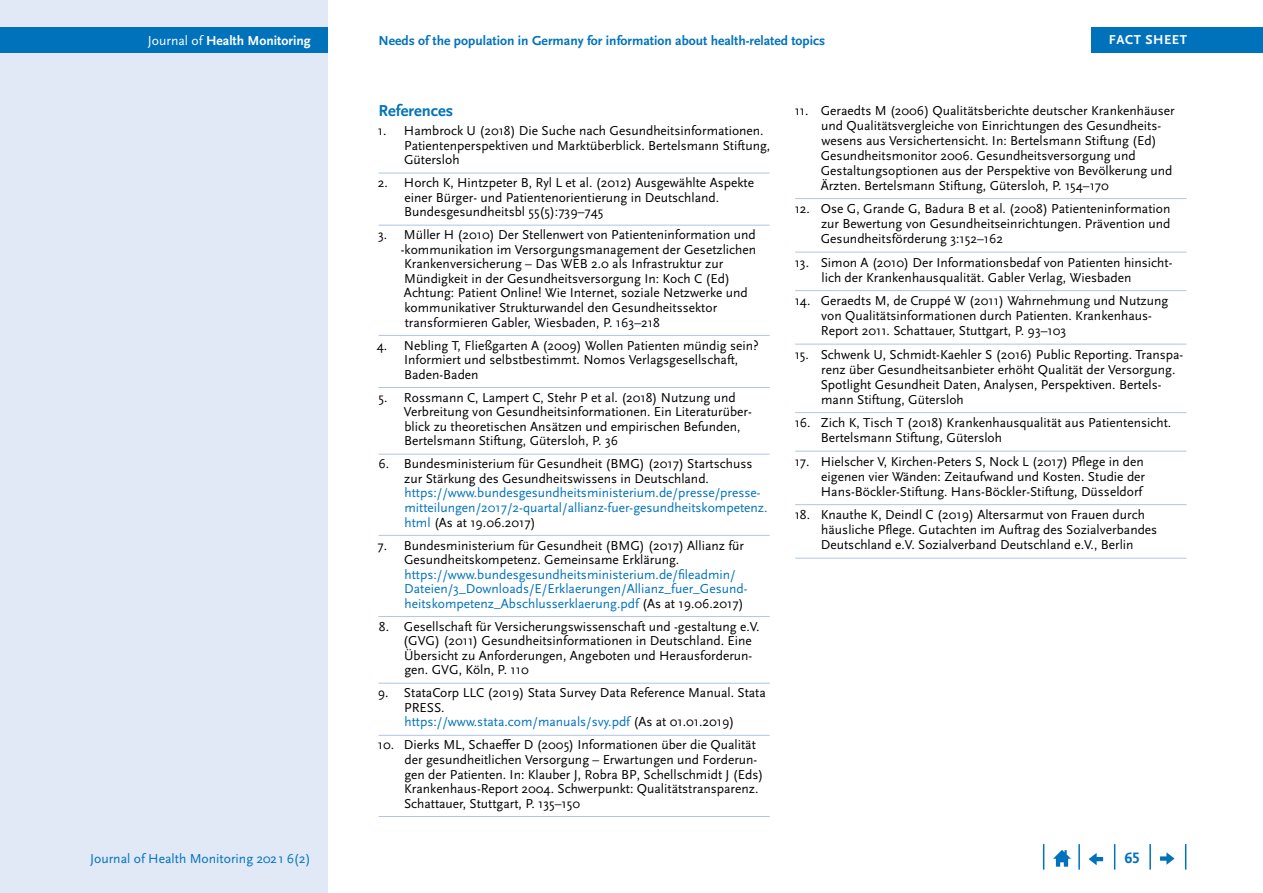
<style>
.page{position:relative;width:1263px;height:893px;background:#fff}
.page>*{position:absolute;margin:0;border:0;box-sizing:border-box;transform-origin:0 0}
.t1{font:700 16.5px "Scala Sans Pro";color:#0072bc}
.t2{font:700 15.75px "Scala Sans Pro";color:#0072bc}
.t3{font:700 13.65px "Scala Sans Pro";color:#0072bc}
.t4{font:13.65px "Scala Sans Pro";color:#0072bc}
.t5{font:700 13.65px "Scala Sans Pro";color:#fff}
.Literaturverzeichnis{font:13.5px/14.5px "Scala Sans Pro";color:#000}
.Literaturverzeichnis-2{font:13.5px/14.5px "Scala Sans Pro";color:#0072bc}
.t6{font:700 13.5px "Scala Sans Pro";letter-spacing:.04em;color:#fff}
.s1{font-weight:400}
.s2{color:#000}
.s3{color:#0072bc}
</style>
<div class="page">
<div style="left:0;top:0;width:327px;height:893px;background:#e1e8f6"></div>
<div style="left:0;top:28px;width:327px;height:25px;background:#0072bc"></div>
<svg style="left:1185px;top:844px;width:1px;height:26px"></svg>
<hr style="left:1149px;top:844px;width:2px;height:26px;background:#0072bc">
<svg style="left:1114px;top:844px;width:1px;height:26px"></svg>
<hr style="left:1078px;top:844px;width:2px;height:26px;background:#0072bc">
<svg style="left:1043px;top:844px;width:1px;height:26px"></svg>
<svg style="left:1053px;top:850px;width:18px;height:17px"></svg>
<svg style="left:1089px;top:853px;width:14px;height:12px"></svg>
<svg style="left:1160px;top:852px;width:14px;height:13px"></svg>
<div style="left:1091px;top:28px;width:172px;height:25px;background:#0072bc"></div>
<hr style="left:795px;top:198px;width:391px;height:1px;background:#afc5e7">
<hr style="left:795px;top:252px;width:391px;height:1px;background:#afc5e7">
<hr style="left:795px;top:290px;width:391px;height:1px;background:#afc5e7">
<hr style="left:795px;top:344px;width:391px;height:1px;background:#afc5e7">
<hr style="left:795px;top:412px;width:391px;height:1px;background:#afc5e7">
<hr style="left:795px;top:451px;width:391px;height:1px;background:#afc5e7">
<hr style="left:795px;top:504px;width:391px;height:1px;background:#afc5e7">
<hr style="left:795px;top:558px;width:391px;height:1px;background:#afc5e7">
<hr style="left:378px;top:173px;width:392px;height:1px;background:#afc5e7">
<hr style="left:378px;top:225px;width:392px;height:1px;background:#afc5e7">
<hr style="left:378px;top:335px;width:392px;height:1px;background:#afc5e7">
<hr style="left:378px;top:387px;width:392px;height:1px;background:#afc5e7">
<hr style="left:378px;top:454px;width:392px;height:1px;background:#afc5e7">
<hr style="left:378px;top:535px;width:392px;height:1px;background:#afc5e7">
<hr style="left:378px;top:616px;width:392px;height:1px;background:#afc5e7">
<hr style="left:378px;top:683px;width:392px;height:1px;background:#afc5e7">
<hr style="left:378px;top:735px;width:392px;height:1px;background:#afc5e7">
<hr style="left:378px;top:816px;width:392px;height:1px;background:#afc5e7">
<p class="t5" style="left:148px;top:33px;width:164px"><span class="s1">Journal of</span> Health Monitoring</p>
<p class="t3" style="left:378px;top:33px;width:448px">Needs of the population in Germany for information about health-related topics</p>
<p class="t6" style="left:1109px;top:32px;width:80px">FACT SHEET</p>
<p class="t4" style="left:90px;top:850px;width:222px">Journal of Health Monitoring 2021 6(2)</p>
<h1 class="t1" style="left:379px;top:101px;width:76px">References</h1>
<p class="Literaturverzeichnis" style="left:404px;top:123px;width:368px;text-indent:-26px">1. Hambrock U (2018) Die Suche nach Gesundheitsinformationen.<br>Patientenperspektiven und Marktüberblick. Bertelsmann Stiftung,<br>Gütersloh</p>
<p class="Literaturverzeichnis" style="left:404px;top:175px;width:351px;text-indent:-26px">2. Horch K, Hintzpeter B, Ryl L et al. (2012) Ausgewählte Aspekte einer Bürger- und Patientenorientierung in Deutschland.<br>Bundesgesundheitsbl 55(5):739–745</p>
<p class="Literaturverzeichnis" style="left:401px;top:228px;width:357px;text-indent:-23px">3. Müller H (2010) Der Stellenwert von Patienteninformation und -kommunikation im Versorgungsmanagement der Gesetzlichen Krankenversicherung – Das WEB 2.0 als Infrastruktur zur Mündigkeit in der Gesundheitsversorgung In: Koch C (Ed)<br>Achtung: Patient Online! Wie Internet, soziale Netzwerke und kommunikativer Strukturwandel den Gesundheitssektor transformieren Gabler, Wiesbaden, P. 163–218</p>
<p class="Literaturverzeichnis" style="left:404px;top:338px;width:356px;text-indent:-27px">4. Nebling T, Fließgarten A (2009) Wollen Patienten mündig sein?<br>Informiert und selbstbestimmt. Nomos Verlagsgesellschaft,<br>Baden-Baden</p>
<p class="Literaturverzeichnis" style="left:404px;top:390px;width:349px;text-indent:-26px">5. Rossmann C, Lampert C, Stehr P et al. (2018) Nutzung und Verbreitung von Gesundheitsinformationen. Ein Literaturüber&shy;blick zu theoretischen Ansätzen und empirischen Befunden, Bertelsmann Stiftung, Gütersloh, P. 36</p>
<p class="Literaturverzeichnis-2" style="left:404px;top:457px;width:365px;text-indent:-26px"><span class="s2">6. Bundesministerium für Gesundheit (BMG) (2017) Startschuss zur Stärkung des Gesundheitswissens in Deutschland. </span>https://www.bundesgesundheitsministerium.de/presse/presse&shy;mitteilungen/2017/2-quartal/allianz-fuer-gesundheitskompetenz. html <span class="s2">(As at 19.06.2017)</span></p>
<p class="Literaturverzeichnis-2" style="left:404px;top:538px;width:345px;text-indent:-26px"><span class="s2">7. Bundesministerium für Gesundheit (BMG) (2017) Allianz für Gesundheitskompetenz. Gemeinsame Erklärung. </span>https://www.bundesgesundheitsministerium.de/fileadmin/ Dateien/3_Downloads/E/Erklaerungen/Allianz_fuer_Gesund&shy;heitskompetenz_Abschlusserklaerung.pdf <span class="s2">(As at 19.06.2017)</span></p>
<p class="Literaturverzeichnis" style="left:403px;top:619px;width:358px;text-indent:-24px">8. Gesellschaft für Versicherungswissenschaft und -gestaltung e.V. (GVG) (2011) Gesundheitsinformationen in Deutschland. Eine Übersicht zu Anforderungen, Angeboten und Herausforderun&shy;gen. GVG, Köln, P. 110</p>
<p class="Literaturverzeichnis" style="left:404px;top:686px;width:363px;text-indent:-26px">9. StataCorp LLC (2019) Stata Survey Data Reference Manual. Stata<br>PRESS.<br><span class="s3">https://www.stata.com/manuals/svy.pdf</span> (As at 01.01.2019)</p>
<p class="Literaturverzeichnis" style="left:404px;top:738px;width:361px;text-indent:-26px">10. Dierks ML, Schaeffer D (2005) Informationen über die Qualität der gesundheitlichen Versorgung – Erwartungen und Forderun&shy;gen der Patienten. In: Klauber J, Robra BP, Schellschmidt J (Eds)<br>Krankenhaus-Report 2004. Schwerpunkt: Qualitätstransparenz.<br>Schattauer, Stuttgart, P. 135–150</p>
<p class="Literaturverzeichnis" style="left:821px;top:103px;width:356px;line-height:15px;text-indent:-26px">11. Geraedts M (2006) Qualitätsberichte deutscher Krankenhäuser und Qualitätsvergleiche von Einrichtungen des Gesundheits&shy;wesens aus Versichertensicht. In: Bertelsmann Stiftung (Ed)<br>Gesundheitsmonitor 2006. Gesundheitsversorgung und Gestaltungsoptionen aus der Perspektive von Bevölkerung und Ärzten. Bertelsmann Stiftung, Gütersloh, P. 154–170</p>
<p class="Literaturverzeichnis" style="left:821px;top:201px;width:351px;line-height:15px;text-align:justify;text-indent:-26px">12. Ose G, Grande G, Badura B et al. (2008) Patienteninformation zur Bewertung von Gesundheitseinrichtungen. Prävention und Gesundheitsförderung 3:152–162</p>
<p class="Literaturverzeichnis" style="left:821px;top:255px;width:352px;line-height:15px;text-indent:-27px">13. Simon A (2010) Der Informationsbedaf von Patienten hinsicht&shy;lich der Krankenhausqualität. Gabler Verlag, Wiesbaden</p>
<p class="Literaturverzeichnis" style="left:821px;top:293px;width:349px;line-height:15px;text-indent:-26px">14. Geraedts M, de Cruppé W (2011) Wahrnehmung und Nutzung von Qualitätsinformationen durch Patienten. Krankenhaus-<br>Report 2011. Schattauer, Stuttgart, P. 93–103</p>
<p class="Literaturverzeichnis" style="left:821px;top:347px;width:364px;line-height:15px;text-indent:-26px">15. Schwenk U, Schmidt-Kaehler S (2016) Public Reporting. Transpa&shy;renz über Gesundheitsanbieter erhöht Qualität der Versorgung.<br>Spotlight Gesundheit Daten, Analysen, Perspektiven. Bertels&shy;mann Stiftung, Gütersloh</p>
<p class="Literaturverzeichnis" style="left:821px;top:415px;width:352px;line-height:15px;text-indent:-26px">16. Zich K, Tisch T (2018) Krankenhausqualität aus Patientensicht.<br>Bertelsmann Stiftung, Gütersloh</p>
<p class="Literaturverzeichnis" style="left:821px;top:454px;width:326px;line-height:15px;text-align:justify;text-indent:-26px">17. Hielscher V, Kirchen-Peters S, Nock L (2017) Pflege in den eigenen vier Wänden: Zeitaufwand und Kosten. Studie der Hans-Böckler-Stiftung. Hans-Böckler-Stiftung, Düsseldorf</p>
<p class="Literaturverzeichnis" style="left:821px;top:507px;width:338px;line-height:15px;text-indent:-26px">18. Knauthe K, Deindl C (2019) Altersarmut von Frauen durch häusliche Pflege. Gutachten im Auftrag des Sozialverbandes<br>Deutschland e.V. Sozialverband Deutschland e.V., Berlin</p>
<p class="t2" style="left:1124px;top:849px;width:17px">65</p>
</div>
